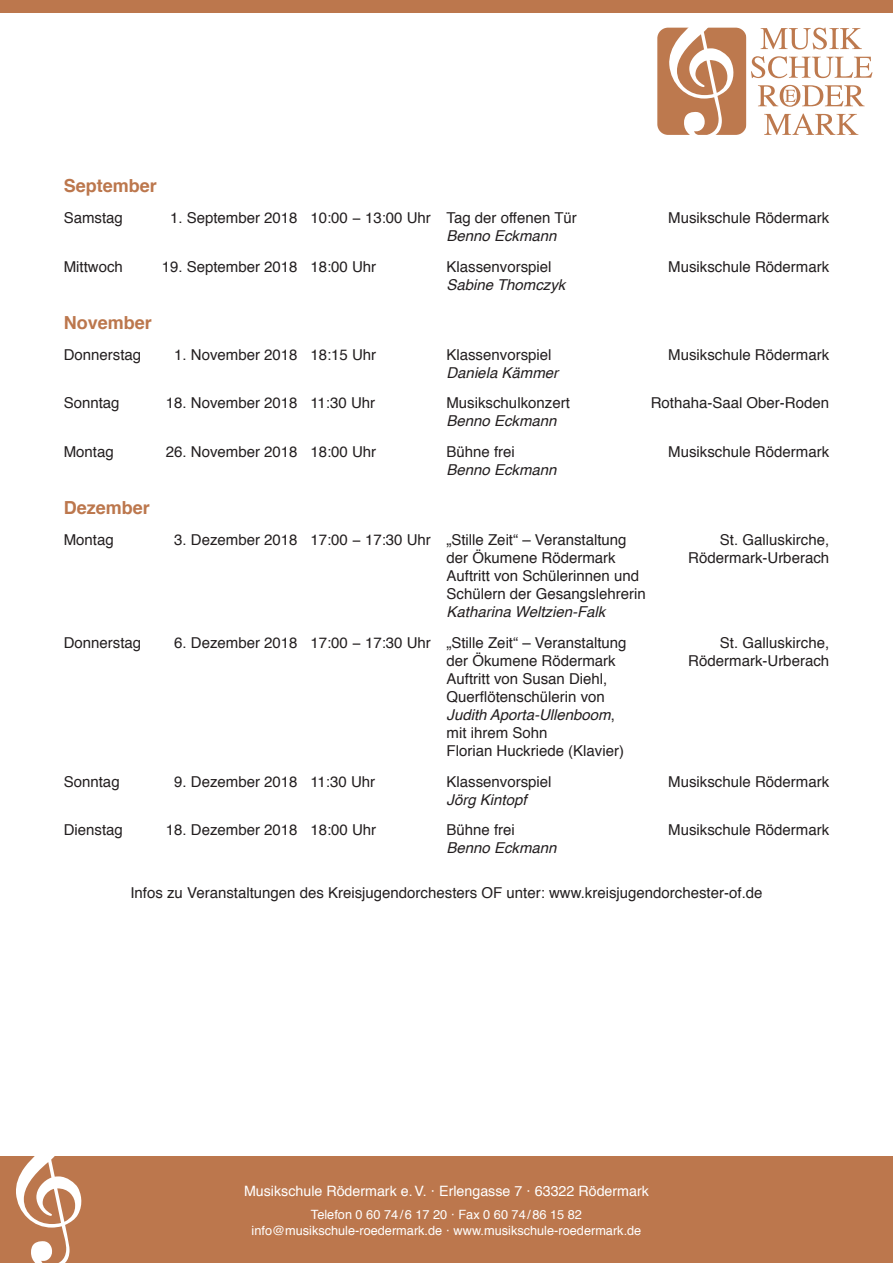
<style>
.page{position:relative;width:893px;height:1263px;background:#fff}
.page>*{position:absolute;margin:0;border:0;box-sizing:border-box;transform-origin:0 0}
.t1{font:700 18px "Helvetica";color:#bc774d}
.t2{font:15px/18px "Helvetica";color:#231f20}
.t3{font:italic 15px "Helvetica";color:#231f20}
.t4{font:14.25px "Helvetica";color:#fff}
.t5{font:12.75px/15.3px "Helvetica";color:#fff;text-align:center}
.s1{font-style:italic}
</style>
<div class="page">
<svg style="left:657px;top:28px;width:215px;height:107px"></svg>
<div style="left:0;top:1157px;width:893px;height:106px;background:#bc774d"></div>
<svg style="left:17px;top:1156px;width:64px;height:107px"></svg>
<div style="left:0;top:0;width:893px;height:13px;background:#bc774d"></div>
<p class="t1" style="left:64px;top:171px;width:95px">September</p>
<p class="t2" style="left:64px;top:209px;width:61px">Samstag</p>
<p class="t2" style="left:170px;top:209px;width:408px">1. September 2018 10:00 − 13:00 Uhr Tag der offenen Tür</p>
<p class="t2" style="left:668px;top:209px;width:162px">Musikschule Rödermark</p>
<p class="t3" style="left:446px;top:224px;width:112px">Benno Eckmann</p>
<p class="t2" style="left:64px;top:258px;width:61px">Mittwoch</p>
<p class="t2" style="left:162px;top:258px;width:216px">19. September 2018 18:00 Uhr</p>
<p class="t2" style="left:446px;top:258px;width:107px">Klassenvorspiel</p>
<p class="t2" style="left:668px;top:258px;width:162px">Musikschule Rödermark</p>
<p class="t3" style="left:446px;top:273px;width:120px">Sabine Thomczyk</p>
<p class="t1" style="left:64px;top:308px;width:90px">November</p>
<p class="t2" style="left:64px;top:346px;width:79px">Donnerstag</p>
<p class="t2" style="left:174px;top:346px;width:204px">1. November 2018 18:15 Uhr</p>
<p class="t2" style="left:446px;top:346px;width:107px">Klassenvorspiel</p>
<p class="t2" style="left:668px;top:346px;width:162px">Musikschule Rödermark</p>
<p class="t3" style="left:446px;top:361px;width:113px">Daniela Kämmer</p>
<p class="t2" style="left:64px;top:395px;width:57px">Sonntag</p>
<p class="t2" style="left:166px;top:395px;width:211px">18. November 2018 11:30 Uhr</p>
<p class="t2" style="left:446px;top:395px;width:125px">Musikschulkonzert</p>
<p class="t2" style="left:651px;top:395px;width:180px">Rothaha-Saal Ober-Roden</p>
<p class="t3" style="left:446px;top:409px;width:112px">Benno Eckmann</p>
<p class="t2" style="left:64px;top:443px;width:52px">Montag</p>
<p class="t2" style="left:166px;top:443px;width:212px">26. November 2018 18:00 Uhr</p>
<p class="t2" style="left:446px;top:443px;width:70px">Bühne frei</p>
<p class="t2" style="left:668px;top:443px;width:162px">Musikschule Rödermark</p>
<p class="t3" style="left:446px;top:458px;width:112px">Benno Eckmann</p>
<p class="t1" style="left:64px;top:494px;width:88px">Dezember</p>
<p class="t2" style="left:64px;top:531px;width:52px">Montag</p>
<p class="t2" style="left:174px;top:531px;width:454px">3. Dezember 2018 17:00 − 17:30 Uhr „Stille Zeit“ – Veranstaltung</p>
<p class="t2" style="left:720px;top:531px;width:111px">St. Galluskirche,</p>
<p class="t2" style="left:446px;top:549px;width:171px">der Ökumene Rödermark</p>
<p class="t2" style="left:688px;top:549px;width:142px">Rödermark-Urberach</p>
<p class="t2" style="left:446px;top:567px;width:201px">Auftritt von Schülerinnen und<br>Schülern der Gesangslehrerin</p>
<p class="t3" style="left:446px;top:600px;width:160px">Katharina Weltzien-Falk</p>
<p class="t2" style="left:64px;top:634px;width:79px">Donnerstag</p>
<p class="t2" style="left:174px;top:634px;width:454px">6. Dezember 2018 17:00 − 17:30 Uhr „Stille Zeit“ – Veranstaltung</p>
<p class="t2" style="left:720px;top:634px;width:111px">St. Galluskirche,</p>
<p class="t2" style="left:446px;top:652px;width:171px">der Ökumene Rödermark</p>
<p class="t2" style="left:688px;top:652px;width:142px">Rödermark-Urberach</p>
<p class="t2" style="left:446px;top:670px;width:179px">Auftritt von Susan Diehl,<br>Querflötenschülerin von<br><span class="s1">Judith Aporta-Ullenboom</span>, mit ihrem Sohn<br>Florian Huckriede (Klavier)</p>
<p class="t2" style="left:64px;top:773px;width:57px">Sonntag</p>
<p class="t2" style="left:174px;top:773px;width:202px">9. Dezember 2018 11:30 Uhr</p>
<p class="t2" style="left:446px;top:773px;width:107px">Klassenvorspiel</p>
<p class="t2" style="left:668px;top:773px;width:162px">Musikschule Rödermark</p>
<p class="t3" style="left:446px;top:788px;width:82px">Jörg Kintopf</p>
<p class="t2" style="left:64px;top:822px;width:61px">Dienstag</p>
<p class="t2" style="left:166px;top:822px;width:212px">18. Dezember 2018 18:00 Uhr</p>
<p class="t2" style="left:446px;top:822px;width:70px">Bühne frei</p>
<p class="t2" style="left:668px;top:822px;width:162px">Musikschule Rödermark</p>
<p class="t3" style="left:446px;top:836px;width:112px">Benno Eckmann</p>
<p class="t2" style="left:130px;top:884px;width:633px">Infos zu Veranstaltungen des Kreisjugendorchesters OF unter: www.kreisjugendorchester-of.de</p>
<p class="t4" style="left:244px;top:1179px;width:406px">Musikschule Rödermark e.V. ‧ Erlengasse 7 ‧ 63322 Rödermark</p>
<p class="t5" style="left:252px;top:1208px;width:391px">Telefon 0 60 74/6 17 20 ‧ Fax 0 60 74/86 15 82 info@musikschule-roedermark.de ‧ www.musikschule-roedermark.de</p>
</div>
